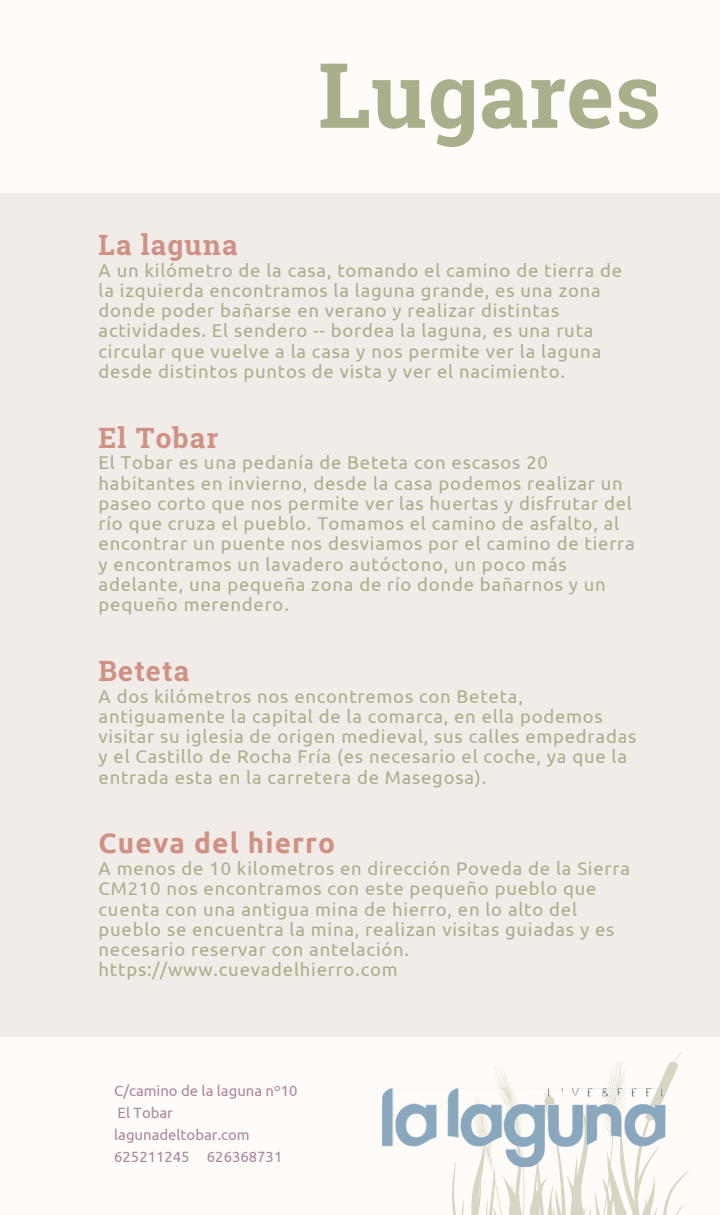
<style>
.page{position:relative;width:720px;height:1215px;background:#fffbf8}
.page>*{position:absolute;margin:0;border:0;box-sizing:border-box;transform-origin:0 0}
.t1{font:700 90.2px "Roboto Slab";color:#aaae8b}
.t2{font:700 28px "Roboto Slab";letter-spacing:.04em;color:#cf9183}
.t3{font:700 28px "Ubuntu";letter-spacing:.04em;color:#cf9183}
.t4{font:18.5px/20.2px "Ubuntu";letter-spacing:.04em;color:#aaae8b}
.t5{font:14.9px "Ubuntu";color:#a8879d}
</style>
<div class="page">
<div style="left:0;top:193px;width:720px;height:843px;background:#f1ece8"></div>
<svg style="left:452px;top:1052px;width:237px;height:163px"></svg>
<img style="left:383px;top:1088px;width:284px;height:78px">
<p class="t1" style="left:318px;top:33px;width:344px">Lugares</p>
<p class="t2" style="left:99px;top:226px;width:140px">La laguna</p>
<p class="t4" style="left:99px;top:260px;width:525px">A un kilómetro de la casa, tomando el camino de tierra de la izquierda encontramos la laguna grande, es una zona donde poder bañarse en verano y realizar distintas actividades. El sendero -- bordea la laguna, es una ruta circular que vuelve a la casa y nos permite ver la laguna desde distintos puntos de vista y ver el nacimiento.</p>
<p class="t2" style="left:99px;top:419px;width:121px">El Tobar</p>
<p class="t4" style="left:99px;top:452px;width:538px">El Tobar es una pedanía de Beteta con escasos 20 habitantes en invierno, desde la casa podemos realizar un paseo corto que nos permite ver las huertas y disfrutar del río que cruza el pueblo. Tomamos el camino de asfalto, al encontrar un puente nos desviamos por el camino de tierra y encontramos un lavadero autóctono, un poco más adelante, una pequeña zona de río donde bañarnos y un pequeño merendero.</p>
<p class="t2" style="left:99px;top:652px;width:92px">Beteta</p>
<p class="t4" style="left:99px;top:686px;width:539px">A dos kilómetros nos encontremos con Beteta, antiguamente la capital de la comarca, en ella podemos visitar su iglesia de origen medieval, sus calles empedradas y el Castillo de Rocha Fría (es necesario el coche, ya que la entrada esta en la carretera de Masegosa).</p>
<p class="t3" style="left:99px;top:827px;width:238px">Cueva del hierro</p>
<p class="t4" style="left:99px;top:858px;width:533px">A menos de 10 kilometros en dirección Poveda de la Sierra CM210 nos encontramos con este pequeño pueblo que cuenta con una antigua mina de hierro, en lo alto del pueblo se encuentra la mina, realizan visitas guiadas y es necesario reservar con antelación. https://www.cuevadelhierro.com</p>
<p class="t5" style="left:114px;top:1082px;width:185px">C/camino de la laguna nº10</p>
<p class="t5" style="left:118px;top:1104px;width:57px">El Tobar</p>
<p class="t5" style="left:114px;top:1126px;width:137px">lagunadeltobar.com</p>
<p class="t5" style="left:114px;top:1149px;width:170px">625211245 626368731</p>
</div>
